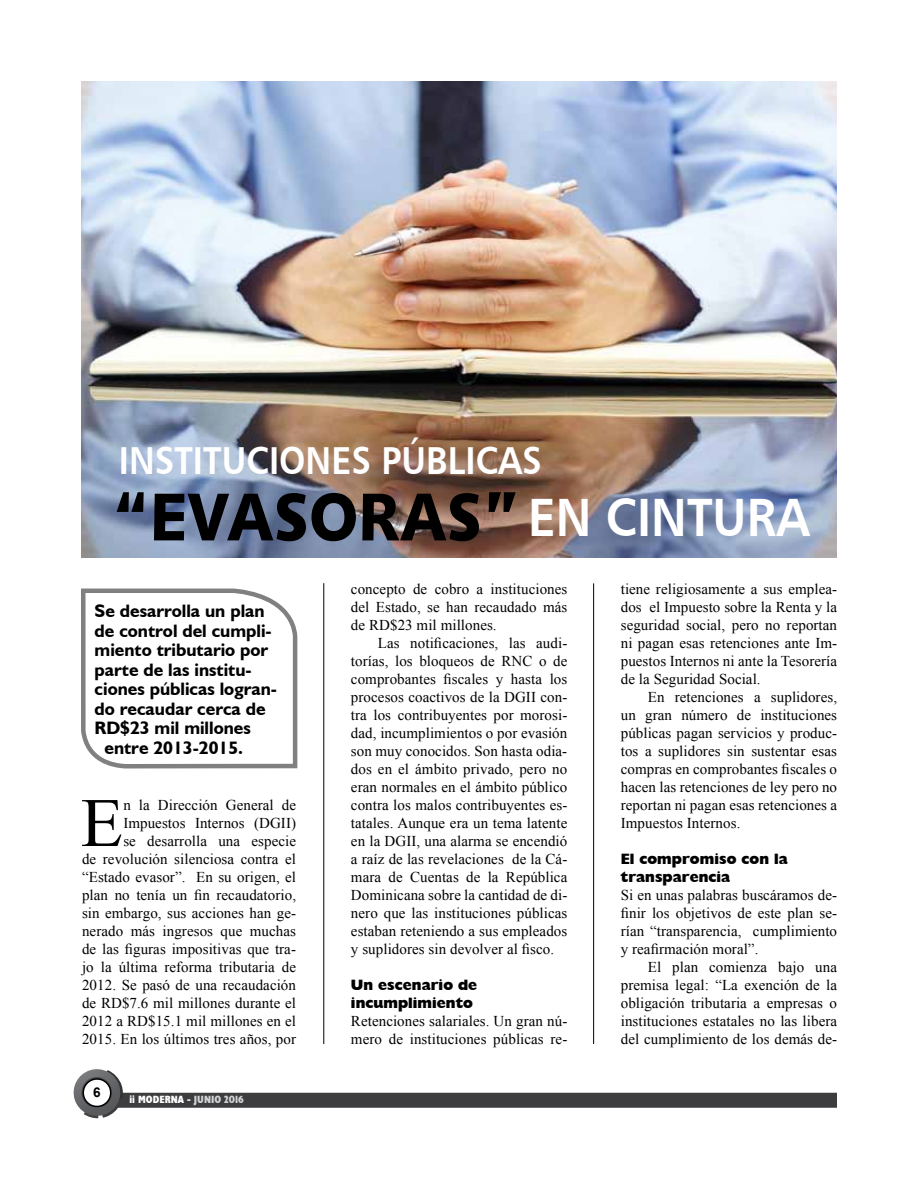
<style>
.page{position:relative;width:918px;height:1188px;background:#fff}
.page>*{position:absolute;margin:0;border:0;box-sizing:border-box;transform-origin:0 0}
.t1{font:69.3px "Times New Roman";color:#000}
.t2{font:67.65px "Humanist 531 BT Black A";color:#000;scale:.91 1}
.t3{font:39px "Humanist 777 BT Bold B";color:#fff;scale:.9 1}
.t4{font:700 18px "Humanist 521 BT";color:#000}
.t5{font:15px/18px "Times New Roman";letter-spacing:.005em;color:#000;text-align:justify}
.t6{font:800 15px/18px "Humanist 521 BT";letter-spacing:.005em;color:#000}
.t7{font:700 13.5px "Arial";color:#000}
.t8{font:700 condensed 10.5px "Humanist 521 BT Xtra";color:#fff}
.s1{font-family:"Humanist 777 BT Bold B";font-size:54px;color:#fff}
.s2{color:#d1d3d4}
</style>
<div class="page">
<div style="left:111px;top:1093px;width:726px;height:15px;background:#3d3c3e"></div>
<svg style="left:73px;top:1069px;width:50px;height:50px"></svg>
<img style="left:81px;top:81px;width:756px;height:477px">
<hr style="left:593px;top:583px;width:1px;height:461px;background:#000">
<hr style="left:323px;top:583px;width:1px;height:461px;background:#000">
<svg style="left:81px;top:588px;width:217px;height:181px"></svg>
<h3 class="t3" style="left:119px;top:436px;width:471px">INSTITUCIONES PÚBLICAS</h3>
<h2 class="t2" style="left:112px;top:474px;width:768px">“EVASORAS” <span class="s1">EN CI NTURA</span></h2>
<p class="t4" style="left:95px;top:600px;width:172px">Se desarrolla un plan</p>
<p class="t4" style="left:95px;top:619px;width:179px">de control del cumpli-</p>
<p class="t4" style="left:95px;top:639px;width:175px">miento tributario por</p>
<p class="t4" style="left:95px;top:658px;width:159px">parte de las institu-</p>
<p class="t4" style="left:95px;top:678px;width:184px">ciones públicas logran-</p>
<p class="t4" style="left:95px;top:697px;width:173px">do recaudar cerca de</p>
<p class="t4" style="left:95px;top:717px;width:158px">RD$23 mil millones</p>
<p class="t4" style="left:104px;top:736px;width:140px">entre 2013-2015.</p>
<p class="t5" style="left:82px;top:796px;width:216px;text-align:right">n la Dirección General de<br>Impuestos Internos (DGII)<br>se desarrolla una especie<br>de revolución silenciosa contra el “Estado evasor”. En su origen, el plan no tenía un fin recaudatorio, sin embargo, sus acciones han ge&shy;nerado más ingresos que muchas de las figuras impositivas que tra&shy;jo la última reforma tributaria de<br>2012. Se pasó de una recaudación de RD$7.6 mil millones durante el<br>2012 a RD$15.1 mil millones en el<br>2015. En los últimos tres años, por</p>
<h1 class="t1" style="left:81px;top:776px;width:44px">E</h1>
<p class="t7" style="left:93px;top:1084px;width:9px">6</p>
<p class="t8" style="left:129px;top:1093px;width:116px">ii MODERNA - <span class="s2">JUNIO 2016</span></p>
<p class="t5" style="left:351px;top:580px;width:218px">concepto de cobro a instituciones del Estado, se han recaudado más de RD$23 mil millones.</p>
<p class="t5" style="left:351px;top:634px;width:218px;text-indent:27px">Las notificaciones, las audi&shy;torías, los bloqueos de RNC o de comprobantes fiscales y hasta los procesos coactivos de la DGII con&shy;tra los contribuyentes por morosi&shy;dad, incumplimientos o por evasión son muy conocidos. Son hasta odia&shy;dos en el ámbito privado, pero no eran normales en el ámbito público contra los malos contribuyentes es&shy;tatales. Aunque era un tema latente en la DGII, una alarma se encendió a raíz de las revelaciones de la Cá&shy;mara de Cuentas de la República Dominicana sobre la cantidad de di&shy;nero que las instituciones públicas estaban reteniendo a sus empleados y suplidores sin devolver al fisco.</p>
<p class="t6" style="left:351px;top:976px;width:128px">Un escenario de incumplimiento</p>
<p class="t5" style="left:351px;top:1012px;width:218px">Retenciones salariales. Un gran nú&shy;mero de instituciones públicas re-</p>
<p class="t5" style="left:621px;top:580px;width:218px">tiene religiosamente a sus emplea&shy;dos el Impuesto sobre la Renta y la seguridad social, pero no reportan ni pagan esas retenciones ante Im&shy;puestos Internos ni ante la Tesorería de la Seguridad Social.</p>
<p class="t5" style="left:621px;top:688px;width:218px;text-indent:27px">En retenciones a suplidores, un gran número de instituciones públicas pagan servicios y produc&shy;tos a suplidores sin sustentar esas compras en comprobantes fiscales o hacen las retenciones de ley pero no reportan ni pagan esas retenciones a Impuestos Internos.</p>
<p class="t6" style="left:621px;top:850px;width:168px">El compromiso con la transparencia</p>
<p class="t5" style="left:621px;top:886px;width:218px">Si en unas palabras buscáramos de&shy;finir los objetivos de este plan se&shy;rían “transparencia, cumplimiento y reafirmación moral”.</p>
<p class="t5" style="left:621px;top:958px;width:218px;text-indent:27px">El plan comienza bajo una premisa legal: “La exención de la obligación tributaria a empresas o instituciones estatales no las libera del cumplimiento de los demás de-</p>
</div>
